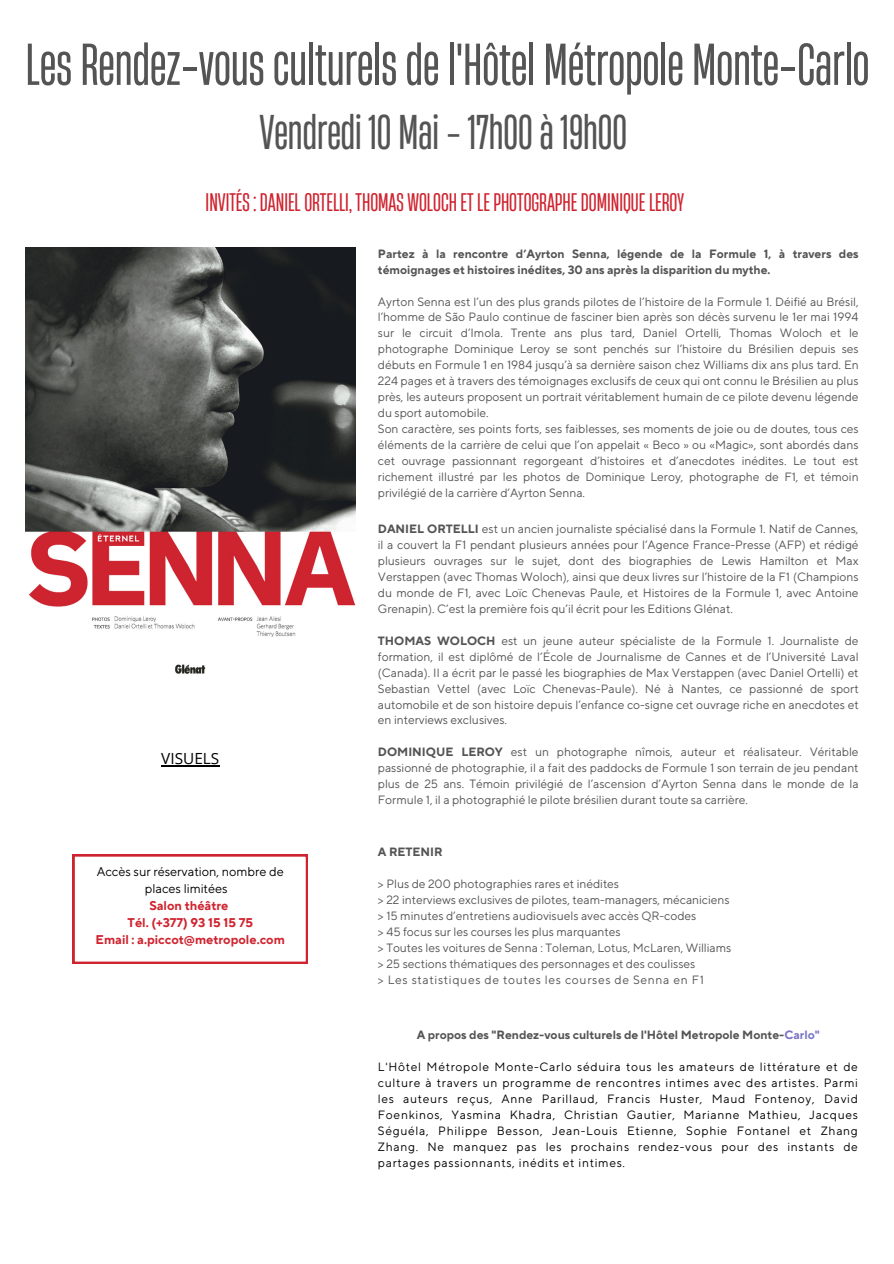
<style>
.page{position:relative;width:894px;height:1264px;background:#fff}
.page>*{position:absolute;margin:0;border:0;box-sizing:border-box;transform-origin:0 0}
.t1{font:55.5px "Heading Now 34";color:#545454}
.t2{font:45.9px "Heading Now 34";color:#545454}
.t3{font:24px "Heading Now 34";color:#cf2430}
.t4{font:15.3px "Open Sans";color:#000}
.t5{font:700 12.6px "TT Norms Pro";color:#cf2430}
.t6{font:12.6px/16.8px "TT Norms Pro";color:#000}
.t7{font:12px/15.9px "TT Norms Pro";color:#545454;text-align:justify}
.t8{font:12px/15.9px "TT Norms Pro";letter-spacing:.06em;color:#000;text-align:justify}
.t9{font:700 12px/15.9px "TT Norms Pro";color:#545454}
.t10{font:12px "TT Norms Pro";letter-spacing:.06em;color:#545454}
.s1{font-weight:700}
.s2{color:#7875c4}
</style>
<div class="page">
<img style="left:26px;top:248px;width:329px;height:426px">
<svg style="left:73px;top:854px;width:235px;height:109px"></svg>
<hr style="left:161px;top:765px;width:58px;height:1px;background:#000">
<h2 class="t1" style="left:26px;top:27px;width:845px">LesRendez-vous culturelsde l'Hôtel Métropole Monte-Carlo</h2>
<h3 class="t2" style="left:259px;top:101px;width:369px">Vendredi 10 Mai-17h00à19h00</h3>
<p class="t3" style="left:205px;top:185px;width:480px">INVITÉS:DANIELORTELLI, THOMAS WOLOCHET LEPHOTOGRAPHEDOMINIQUE LEROY</p>
<p class="t4" style="left:161px;top:747px;width:59px">VISUELS</p>
<p class="t6" style="left:145px;top:864px;width:140px;text-indent:-48px">Accès sur réservation, nombre de places limitées</p>
<p class="t5" style="left:149px;top:898px;width:81px">Salon théâtre</p>
<p class="t5" style="left:127px;top:915px;width:127px">Tél. (+377) 93 15 15 75</p>
<p class="t5" style="left:96px;top:931px;width:191px">Email : a.piccot@metropole.com</p>
<p class="t9" style="left:378px;top:246px;width:482px">Partez à la rencontre d’Ayrton Senna, légende de la Formule 1, à travers des témoignages et histoires inédites, 30 ans après la disparition du mythe.</p>
<p class="t7" style="left:378px;top:294px;width:482px">Ayrton Senna est l’un des plus grands pilotes de l’histoire de la Formule 1. Déifié au Brésil, l’homme de São Paulo continue de fasciner bien après son décès survenu le 1er mai 1994 sur le circuit d’Imola. Trente ans plus tard, Daniel Ortelli, Thomas Woloch et le photographe Dominique Leroy se sont penchés sur l’histoire du Brésilien depuis ses débuts en Formule 1 en 1984 jusqu’à sa dernière saison chez Williams dix ans plus tard. En 224 pages et à travers des témoignages exclusifs de ceux qui ont connu le Brésilien au plus près, les auteurs proposent un portrait véritablement humain de ce pilote devenu légende du sport automobile.</p>
<p class="t7" style="left:378px;top:421px;width:482px">Son caractère, ses points forts, ses faiblesses, ses moments de joie ou de doutes, tous ces éléments de la carrière de celui que l’on appelait « Beco » ou «Magic», sont abordés dans cet ouvrage passionnant regorgeant d’histoires et d’anecdotes inédites. Le tout est richement illustré par les photos de Dominique Leroy, photographe de F1, et témoin privilégié de la carrière d’Ayrton Senna.</p>
<p class="t7" style="left:378px;top:521px;width:482px"><span class="s1">DANIEL ORTELLI</span> est un ancien journaliste spécialisé dans la Formule 1. Natif de Cannes, il a couvert la F1 pendant plusieurs années pour l’Agence France-Presse (AFP) et rédigé plusieurs ouvrages sur le sujet, dont des biographies de Lewis Hamilton et Max Verstappen (avec Thomas Woloch), ainsi que deux livres sur l’histoire de la F1 (Champions du monde de F1, avec Loïc Chenevas Paule, et Histoires de la Formule 1, avec Antoine Grenapin). C’est la première fois qu’il écrit pour les Editions Glénat.</p>
<h5 class="t7" style="left:378px;top:633px;width:482px"><span class="s1">THOMAS WOLOCH</span> est un jeune auteur spécialiste de la Formule 1. Journaliste de formation, il est diplômé de l’École de Journalisme de Cannes et de l’Université Laval (Canada). Il a écrit par le passé les biographies de Max Verstappen (avec Daniel Ortelli) et Sebastian Vettel (avec Loïc Chenevas-Paule). Né à Nantes, ce passionné de sport automobile et de son histoire depuis l’enfance co-signe cet ouvrage riche en anecdotes et en interviews exclusives.</h5>
<p class="t7" style="left:378px;top:744px;width:482px"><span class="s1">DOMINIQUE LEROY</span> est un photographe nîmois, auteur et réalisateur. Véritable passionné de photographie, il a fait des paddocks de Formule 1 son terrain de jeu pendant plus de 25 ans. Témoin privilégié de l’ascension d’Ayrton Senna dans le monde de la Formule 1, il a photographié le pilote brésilien durant toute sa carrière.</p>
<p class="t9" style="left:378px;top:844px;width:66px">A RETENIR</p>
<p class="t7" style="left:378px;top:876px;width:243px">&gt; Plus de 200 photographies rares et inédites</p>
<p class="t7" style="left:378px;top:892px;width:353px">&gt; 22 interviews exclusives de pilotes, team-managers, mécaniciens</p>
<p class="t7" style="left:378px;top:908px;width:320px">&gt; 15 minutes d’entretiens audiovisuels avec accès QR-codes</p>
<p class="t7" style="left:378px;top:924px;width:244px">&gt; 45 focus sur les courses les plus marquantes</p>
<p class="t7" style="left:378px;top:940px;width:355px">&gt; Toutes les voitures de Senna : Toleman, Lotus, McLaren, Williams</p>
<h6 class="t7" style="left:378px;top:956px;width:319px">&gt; 25 sections thématiques des personnages et des coulisses</h6>
<p class="t10" style="left:378px;top:972px;width:327px">&gt; Les statistiques de toutes les courses de Senna en F1</p>
<h4 class="t9" style="left:416px;top:1027px;width:404px">A propos des "Rendez-vous culturels de l'Hôtel Metropole Monte-<span class="s2">Carlo"</span></h4>
<h6 class="t8" style="left:378px;top:1059px;width:481px">L'Hôtel Métropole Monte-Carlo séduira tous les amateurs de littérature et de culture à travers un programme de rencontres intimes avec des artistes. Parmi les auteurs reçus, Anne Parillaud, Francis Huster, Maud Fontenoy, David Foenkinos, Yasmina Khadra, Christian Gautier, Marianne Mathieu, Jacques Séguéla, Philippe Besson, Jean-Louis Etienne, Sophie Fontanel et Zhang Zhang. Ne manquez pas les prochains rendez-vous pour des instants de partages passionnants, inédits et intimes.</h6>
</div>
